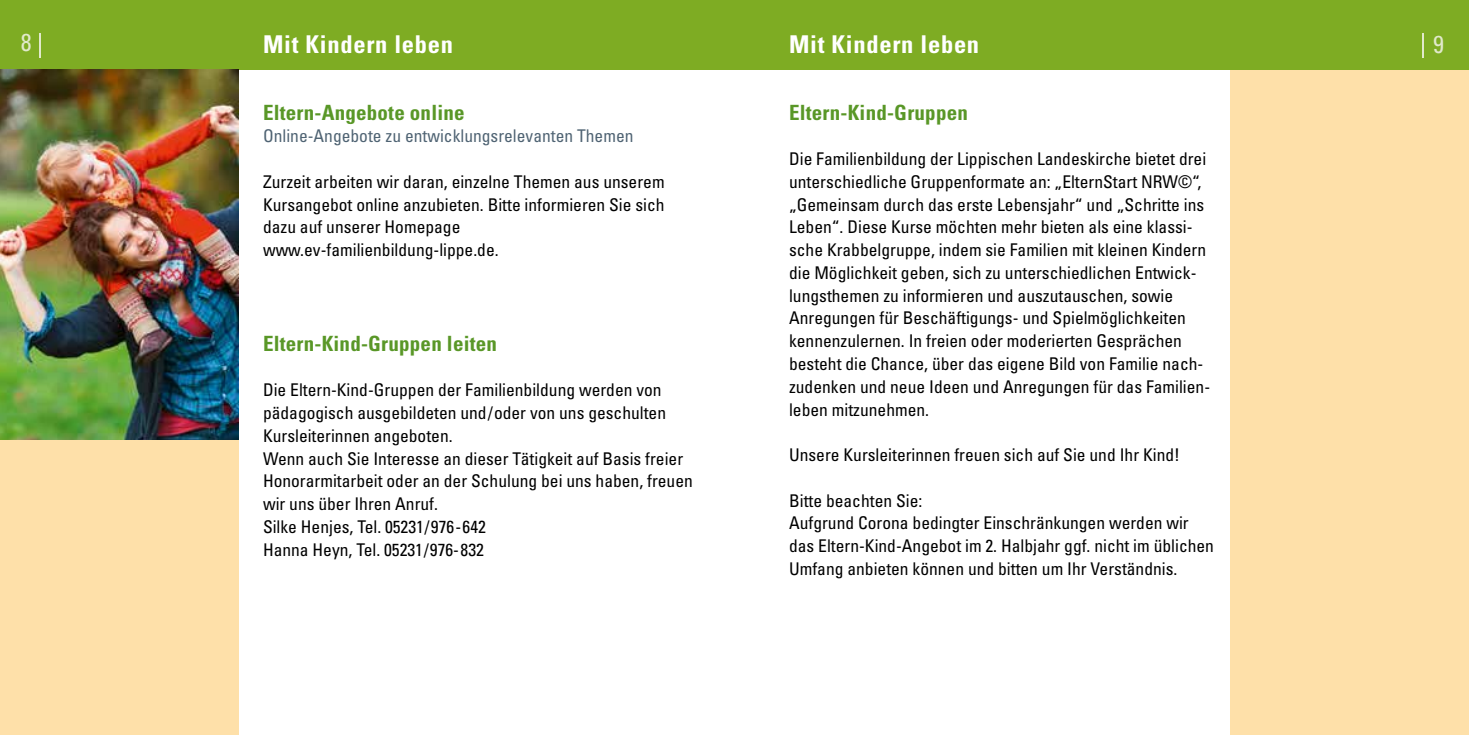
<style>
.page{position:relative;width:1469px;height:735px;background:#fff}
.page>*{position:absolute;margin:0;border:0;box-sizing:border-box;transform-origin:0 0}
.t1{font:700 condensed 24.5px "Univers LT Std";letter-spacing:.03em;color:#fff}
.t2{font:condensed 24.5px "Univers LT Std";color:#e1e9cb}
.t3{font:700 condensed 21px "Univers LT Std";letter-spacing:.01em;color:#599727}
.t4{font:condensed 17.5px/22.8px "Univers LT Std";color:#000}
.t5{font:condensed 17.5px "Univers LT Std";color:#4f6373}
</style>
<div class="page">
<div style="left:1230px;top:59px;width:238px;height:675px;background:#fee0a9"></div>
<div style="left:0;top:59px;width:238px;height:675px;background:#fee0a9"></div>
<div style="left:0;top:0;width:734px;height:69px;background:#7eac23"></div>
<svg style="left:39px;top:33px;width:1px;height:24px"></svg>
<div style="left:734px;top:0;width:734px;height:69px;background:#7eac23"></div>
<hr style="left:1421px;top:33px;width:2px;height:24px;background:#e1e9cb">
<img style="left:0;top:69px;width:238px;height:370px">
<h1 class="t2" style="left:21px;top:27px;width:12px">8</h1>
<h1 class="t1" style="left:263px;top:29px;width:192px">Mit Kindern leben</h1>
<p class="t3" style="left:263px;top:99px;width:203px">Eltern-Angebote online</p>
<p class="t5" style="left:263px;top:125px;width:372px">Online-Angebote zu entwicklungsrelevanten Themen</p>
<p class="t4" style="left:263px;top:170px;width:403px">Zurzeit arbeiten wir daran, einzelne Themen aus unserem Kursangebot online anzubieten. Bitte informieren Sie sich dazu auf unserer Homepage www.ev-familienbildung-lippe.de.</p>
<p class="t3" style="left:263px;top:330px;width:235px">Eltern-Kind-Gruppen leiten</p>
<p class="t4" style="left:263px;top:378px;width:431px">Die Eltern-Kind-Gruppen der Familienbildung werden von pädagogisch ausgebildeten und/oder von uns geschulten Kursleiterinnen angeboten.<br>Wenn auch Sie Interesse an dieser Tätigkeit auf Basis freier Honorarmitarbeit oder an der Schulung bei uns haben, freuen wir uns über Ihren Anruf.<br>Silke Henjes, Tel. 05231/976 - 642<br>Hanna Heyn, Tel. 05231/976- 832</p>
<h1 class="t1" style="left:789px;top:29px;width:192px">Mit Kindern leben</h1>
<h1 class="t2" style="left:1432px;top:28px;width:12px">9</h1>
<p class="t3" style="left:789px;top:99px;width:180px">Eltern-Kind-Gruppen</p>
<p class="t4" style="left:789px;top:147px;width:422px">Die Familienbildung der Lippischen Landeskirche bietet drei unterschiedliche Gruppenformate an: „ElternStart NRW©“, „Gemeinsam durch das erste Lebensjahr“ und „Schritte ins Leben“. Diese Kurse möchten mehr bieten als eine klassi&shy;sche Krabbelgruppe, indem sie Familien mit kleinen Kindern die Möglichkeit geben, sich zu unterschiedlichen Entwick&shy;lungsthemen zu informieren und auszutauschen, sowie Anregungen für Beschäftigungs- und Spielmöglichkeiten kennenzulernen. In freien oder moderierten Gesprächen besteht die Chance, über das eigene Bild von Familie nach&shy;zudenken und neue Ideen und Anregungen für das Familien&shy;leben mitzunehmen.</p>
<p class="t4" style="left:789px;top:443px;width:392px">Unsere Kursleiterinnen freuen sich auf Sie und Ihr Kind!</p>
<p class="t4" style="left:789px;top:488px;width:426px">Bitte beachten Sie:<br>Aufgrund Corona bedingter Einschränkungen werden wir das Eltern-Kind-Angebot im 2. Halbjahr ggf. nicht im üblichen Umfang anbieten können und bitten um Ihr Verständnis.</p>
</div>
